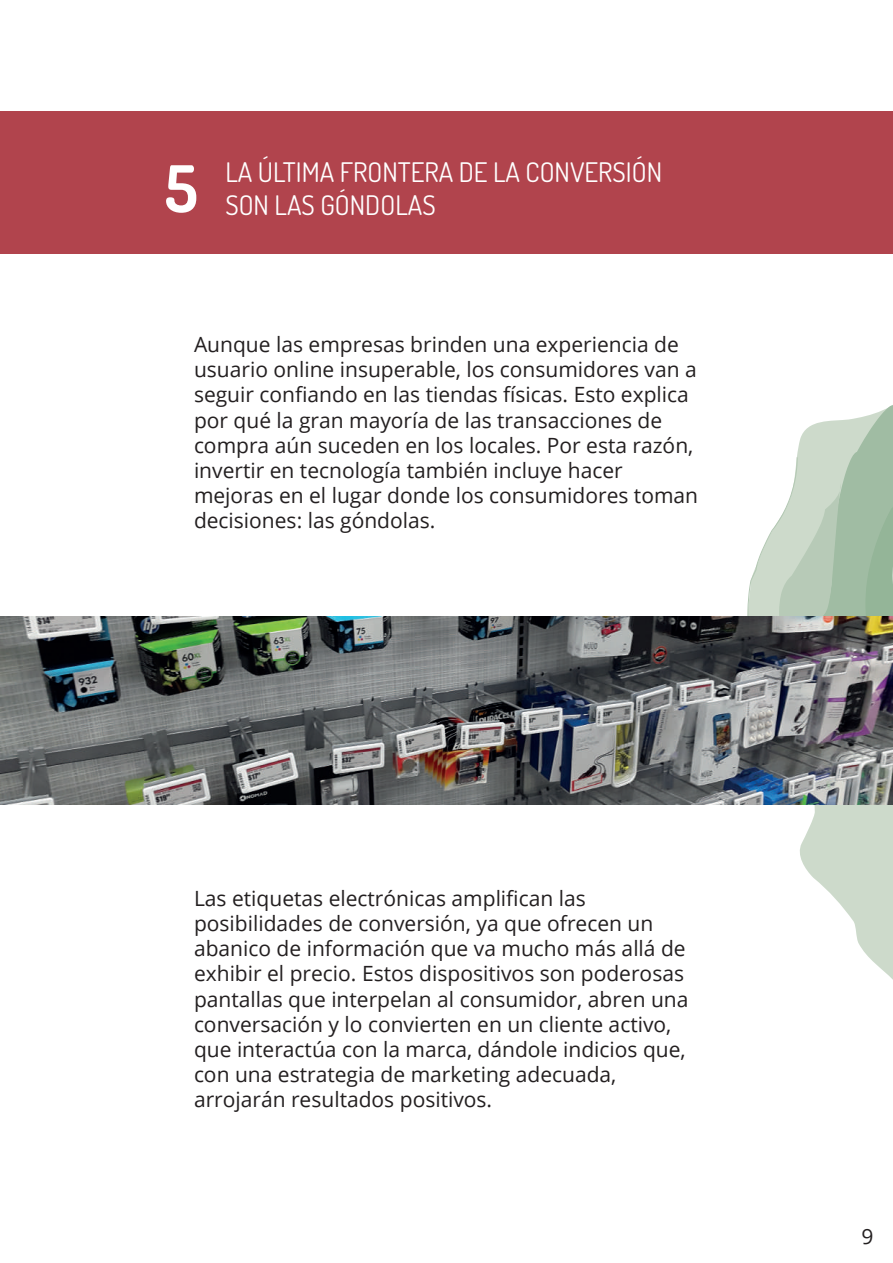
<style>
.page{position:relative;width:893px;height:1263px;background:#fff}
.page>*{position:absolute;margin:0;border:0;box-sizing:border-box;transform-origin:0 0}
.t1{font:700 64.5px "Dosis";color:#fff}
.t2{font:27px "Dosis";color:#fff}
.t3{font:21px/25.2px "Open Sans";color:#231f20}
</style>
<div class="page">
<svg style="left:748px;top:804px;width:145px;height:176px"></svg>
<svg style="left:748px;top:405px;width:145px;height:212px"></svg>
<img style="left:0;top:617px;width:893px;height:187px">
<div style="left:0;top:111px;width:893px;height:142px;background:#b1444d"></div>
<h1 class="t1" style="left:165px;top:147px;width:34px">5</h1>
<p class="t2" style="left:225px;top:155px;width:438px">LA ÚLTIMA FRONTERA DE LA CONVERSIÓN</p>
<p class="t2" style="left:225px;top:187px;width:212px">SON LAS GÓNDOLAS</p>
<p class="t3" style="left:194px;top:331px;width:506px">Aunque las empresas brinden una experiencia de usuario online insuperable, los consumidores van a seguir confiando en las tiendas físicas. Esto explica por qué la gran mayoría de las transacciones de compra aún suceden en los locales. Por esta razón, invertir en tecnología también incluye hacer mejoras en el lugar donde los consumidores toman decisiones: las góndolas.</p>
<p class="t3" style="left:194px;top:885px;width:496px">Las etiquetas electrónicas amplifican las posibilidades de conversión, ya que ofrecen un abanico de información que va mucho más allá de exhibir el precio. Estos dispositivos son poderosas pantallas que interpelan al consumidor, abren una conversación y lo convierten en un cliente activo, que interactúa con la marca, dándole indicios que, con una estrategia de marketing adecuada, arrojarán resultados positivos.</p>
<p class="t3" style="left:861px;top:1223px;width:14px">9</p>
</div>
